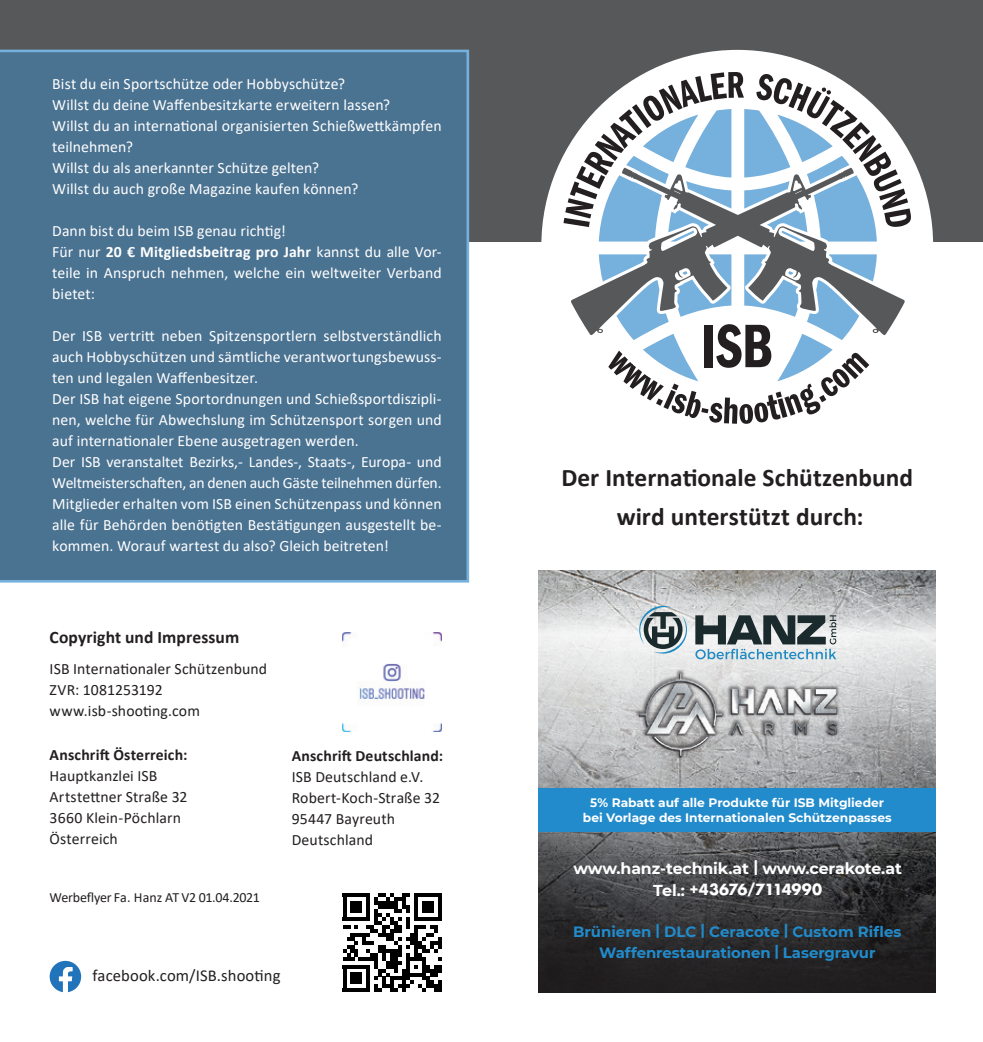
<style>
.page{position:relative;width:983px;height:1042px;background:#fff}
.page>*{position:absolute;margin:0;border:0;box-sizing:border-box;transform-origin:0 0}
.t1{font:700 25.38px/38.5px "Calibri";color:#231f20;text-align:center}
.t2{font:700 17.5px "Calibri";letter-spacing:.005em;color:#231f20}
.t3{font:16.62px "Calibri";letter-spacing:.005em;color:#231f20}
.t4{font:15.75px/21px "Calibri";letter-spacing:.005em;color:#fff}
.t5{font:15.75px/21px "Calibri";letter-spacing:.01em;color:#231f20}
.t6{font:700 15.75px "Calibri";letter-spacing:.01em;color:#231f20}
.t7{font:700 15.75px "Montserrat";letter-spacing:-.005em;color:#fff}
.t8{font:700 15.05px "Futura";letter-spacing:-.02em;color:#fff}
.t9{font:700 14.88px/21px "Montserrat";color:#218bcb;text-align:center}
.t10{font:14px "Calibri";letter-spacing:-.02em;color:#231f20}
.t11{font:700 12.25px/14.7px "Montserrat";color:#fff;text-align:center}
.s1{font-weight:700}
.s2{font-family:"Montserrat";font-size:15.75px}
</style>
<div class="page">
<div style="left:0;top:0;width:982px;height:242px;background:#57585a"></div>
<div style="left:541px;top:50px;width:391px;height:391px;background:#fff;border-radius:50%"></div>
<svg style="left:608px;top:335px;width:262px;height:89px"></svg>
<svg style="left:571px;top:241px;width:333px;height:94px"></svg>
<svg style="left:563px;top:72px;width:347px;height:169px"></svg>
<svg style="left:342px;top:893px;width:99px;height:99px"></svg>
<hr style="left:342px;top:988px;width:28px;height:4px;background:#000">
<div style="left:350px;top:972px;width:12px;height:12px;background:#000"></div>
<img style="left:342px;top:632px;width:99px;height:99px">
<svg style="left:50px;top:961px;width:31px;height:31px"></svg>
<div style="left:0;top:50px;width:469px;height:532px;background:#4a7291"></div>
<img style="left:538px;top:570px;width:397px;height:10px">
<svg style="left:538px;top:856px;width:397px;height:136px;background:#302f31"></svg>
<svg style="left:538px;top:633px;width:397px;height:223px;background:#adafb1"></svg>
<svg style="left:538px;top:580px;width:397px;height:53px;background:#c2c3c3"></svg>
<div style="left:538px;top:789px;width:397px;height:43px;background:#218bcb"></div>
<div style="left:635px;top:669px;width:205px;height:91px;background:#231f20;opacity:.53"></div>
<img style="left:639px;top:671px;width:197px;height:87px">
<svg style="left:695px;top:615px;width:141px;height:44px;background:#85959a"></svg>
<svg style="left:639px;top:603px;width:49px;height:54px"></svg>
<p class="t4" style="left:52px;top:73px;width:391px">Bist du ein Sportschütze oder Hobbyschütze?<br>Willst du deine Waffenbesitzkarte erweitern lassen?<br>Willst du an international organisierten Schießwettkämpfen teilnehmen?<br>Willst du als anerkannter Schütze gelten?<br>Willst du auch große Magazine kaufen können?</p>
<p class="t4" style="left:52px;top:220px;width:391px">Dann bist du beim ISB genau richtig!<br>Für nur <span class="s1">20 € Mitgliedsbeitrag pro Jahr</span> kannst du alle Vor&shy;teile in Anspruch nehmen, welche ein weltweiter Verband bietet:</p>
<p class="t4" style="left:52px;top:325px;width:391px">Der ISB vertritt neben Spitzensportlern selbstverständlich auch Hobbyschützen und sämtliche verantwortungsbewuss&shy;ten und legalen Waffenbesitzer.<br>Der ISB hat eigene Sportordnungen und Schießsportdiszipli&shy;nen, welche für Abwechslung im Schützensport sorgen und auf internationaler Ebene ausgetragen werden.<br>Der ISB veranstaltet Bezirks,- Landes-, Staats-, Europa- und Weltmeisterschaften, an denen auch Gäste teilnehmen dürfen.<br>Mitglieder erhalten vom ISB einen Schützenpass und können alle für Behörden benötigten Bestätigungen ausgestellt be&shy;kommen. Worauf wartest du also? Gleich beitreten!</p>
<p class="t2" style="left:50px;top:625px;width:191px">Copyright und Impressum</p>
<p class="t5" style="left:50px;top:658px;width:219px">ISB Internationaler Schützenbund<br>ZVR: 1081253192 www.isb-shooting.com</p>
<p class="t6" style="left:50px;top:744px;width:139px">Anschrift Österreich:</p>
<p class="t5" style="left:50px;top:765px;width:139px">Hauptkanzlei ISB<br>Artstettner Straße 32<br>3660 Klein-Pöchlarn<br>Österreich</p>
<p class="t10" style="left:50px;top:887px;width:212px">Werbeflyer Fa. Hanz AT V2 01.04.2021</p>
<p class="t6" style="left:292px;top:744px;width:153px">Anschrift Deutschland:</p>
<p class="t5" style="left:292px;top:765px;width:150px">ISB Deutschland e.V.<br>Robert-Koch-Straße 32<br>95447 Bayreuth<br>Deutschland</p>
<p class="t3" style="left:92px;top:964px;width:190px">facebook.com/ISB.shooting</p>
<h1 class="t1" style="left:561px;top:458px;width:353px">Der Internationale Schützenbund wird unterstützt durch:</h1>
<p class="t11" style="left:582px;top:795px;width:310px">5% Rabatt auf alle Produkte für ISB Mitglieder bei Vorlage des Internationalen Schützenpasses</p>
<p class="t7" style="left:573px;top:856px;width:330px">www.hanz-technik.at | www.cerakote.at</p>
<p class="t8" style="left:653px;top:879px;width:170px"><span class="s2">Tel.: +</span>43676/7114990</p>
<p class="t9" style="left:573px;top:920px;width:330px">Brünieren | DLC | Ceracote | Custom Rifles<br>Waffenrestaurationen | Lasergravur</p>
</div>
